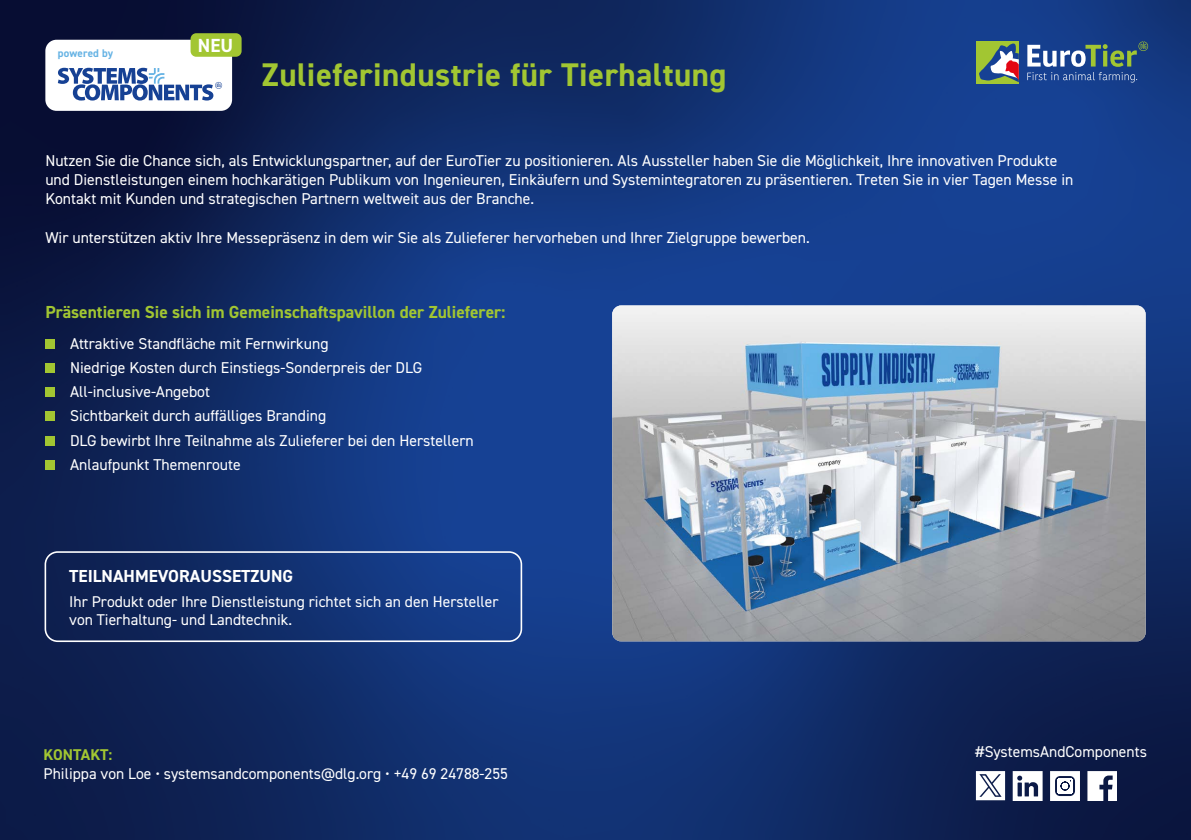
<style>
.page{position:relative;width:1191px;height:840px;background:#fff}
.page>*{position:absolute;margin:0;border:0;box-sizing:border-box;transform-origin:0 0}
.t1{font:700 32.8px "DIN2014";letter-spacing:.015em;color:#a2c632}
.Fliess_9_5{font:700 19px "DIN2014";color:#fff}
.t2{font:700 17.4px "DIN2014";color:#a2c632}
.t3{font:700 17.4px "DIN2014";color:#fff}
.t4{font:15.6px/19.2px "DIN2014";color:#fff}
.t5{font:700 15.6px "DIN2014";letter-spacing:-.005em;color:#a2c632}
.t6{font:700 11.2px "DIN2014";letter-spacing:.01em;color:#66b3e4}
</style>
<div class="page">
<img style="left:0;top:0;width:1191px;height:839px">
<div style="left:45px;top:551px;width:477px;height:90px;border:2px solid #fff;border-radius:12px"></div>
<svg style="left:1012px;top:770px;width:30px;height:29px"></svg>
<svg style="left:1050px;top:770px;width:30px;height:29px"></svg>
<svg style="left:1087px;top:770px;width:29px;height:29px"></svg>
<svg style="left:976px;top:770px;width:29px;height:29px"></svg>
<div style="left:45px;top:339px;width:10px;height:9px;background:#a2c632"></div>
<div style="left:45px;top:363px;width:10px;height:10px;background:#a2c632"></div>
<div style="left:45px;top:387px;width:10px;height:10px;background:#a2c632"></div>
<div style="left:45px;top:411px;width:10px;height:10px;background:#a2c632"></div>
<div style="left:45px;top:435px;width:10px;height:10px;background:#a2c632"></div>
<div style="left:45px;top:459px;width:10px;height:10px;background:#a2c632"></div>
<img style="left:612px;top:305px;width:533px;height:336px">
<div style="left:976px;top:41px;width:42px;height:42px;background:#a2c632"></div>
<svg style="left:979px;top:43px;width:39px;height:39px"></svg>
<svg style="left:1027px;top:41px;width:121px;height:41px;background:#456792"></svg>
<div style="left:45px;top:40px;width:187px;height:71px;background:#fff;border-radius:11px"></div>
<svg style="left:58px;top:68px;width:164px;height:32px"></svg>
<div style="left:190px;top:33px;width:52px;height:24px;background:#a2c632;border-radius:6px"></div>
<p class="t6" style="left:58px;top:46px;width:57px">powered by</p>
<p class="Fliess_9_5" style="left:198px;top:33px;width:37px">NEU</p>
<p class="t1" style="left:262px;top:53px;width:466px">Zulieferindustrie für Tierhaltung</p>
<p class="t4" style="left:45px;top:150px;width:1029px">Nutzen Sie die Chance sich, als Entwicklungspartner, auf der EuroTier zu positionieren. Als Aussteller haben Sie die Möglichkeit, Ihre innovativen Produkte und Dienstleistungen einem hochkarätigen Publikum von Ingenieuren, Einkäufern und Systemintegratoren zu präsentieren. Treten Sie in vier Tagen Messe in<br>Kontakt mit Kunden und strategischen Partnern weltweit aus der Branche.</p>
<p class="t4" style="left:45px;top:227px;width:766px">Wir unterstützen aktiv Ihre Messepräsenz in dem wir Sie als Zulieferer hervorheben und Ihrer Zielgruppe bewerben.</p>
<p class="t2" style="left:45px;top:300px;width:462px">Präsentieren Sie sich im Gemeinschaftspavillon der Zulieferer:</p>
<p class="t4" style="left:70px;top:333px;width:260px">Attraktive Standfläche mit Fernwirkung</p>
<p class="t4" style="left:70px;top:357px;width:353px">Niedrige Kosten durch Einstiegs-Sonderpreis der DLG</p>
<p class="t4" style="left:70px;top:381px;width:141px">All-inclusive-Angebot</p>
<p class="t4" style="left:70px;top:406px;width:258px">Sichtbarkeit durch auffälliges Branding</p>
<p class="t4" style="left:70px;top:430px;width:405px">DLG bewirbt Ihre Teilnahme als Zulieferer bei den Herstellern</p>
<p class="t4" style="left:70px;top:454px;width:172px">Anlaufpunkt Themenroute</p>
<p class="t3" style="left:69px;top:564px;width:226px">TEILNAHMEVORAUSSETZUNG</p>
<p class="t4" style="left:69px;top:591px;width:431px">Ihr Produkt oder Ihre Dienstleistung richtet sich an den Hersteller von Tierhaltung- und Landtechnik.</p>
<p class="t5" style="left:44px;top:744px;width:70px">KONTAKT:</p>
<p class="t4" style="left:44px;top:763px;width:466px">Philippa von Loe • systemsandcomponents@dlg.org • +49 69 24788-255</p>
<p class="t4" style="left:975px;top:741px;width:173px">#SystemsAndComponents</p>
</div>
